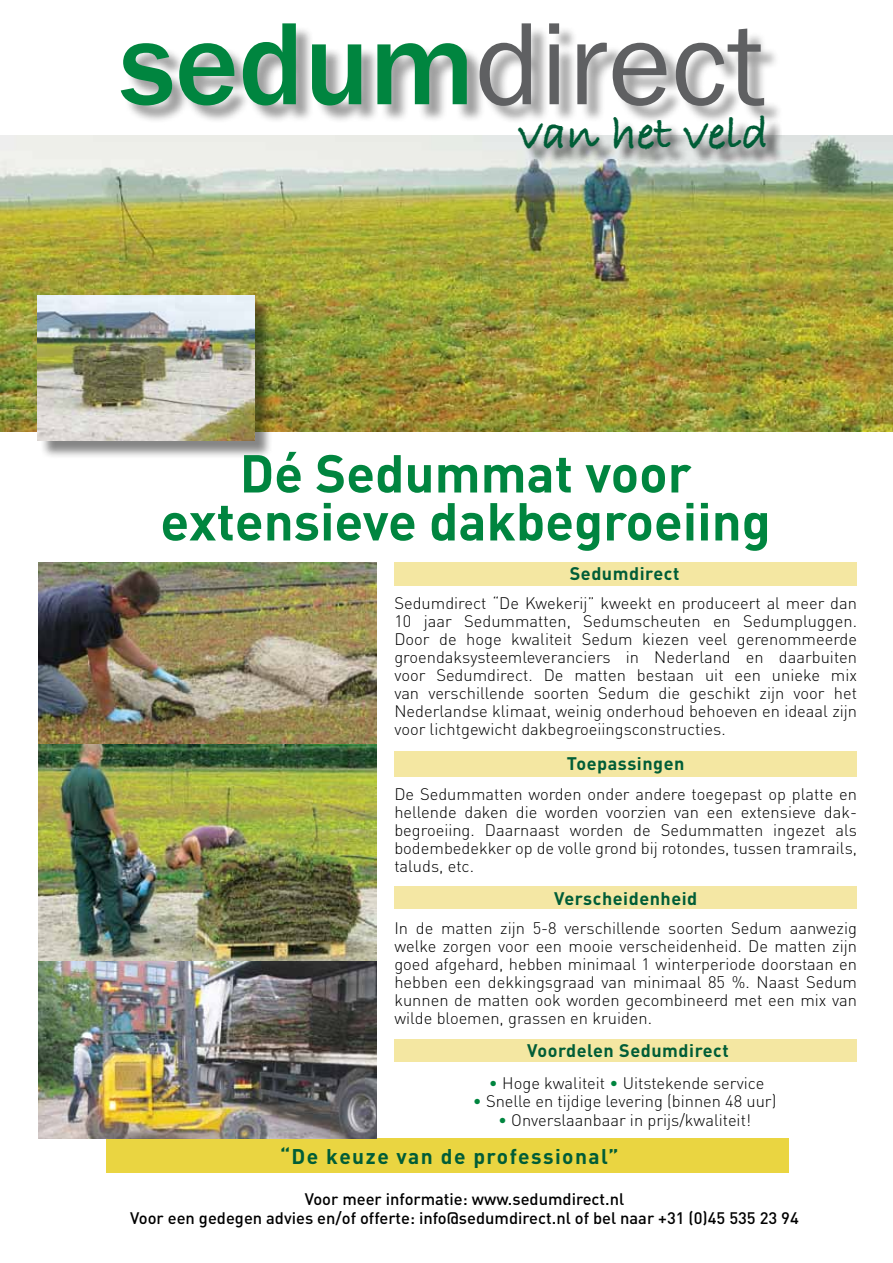
<style>
.page{position:relative;width:893px;height:1263px;background:#fff}
.page>*{position:absolute;margin:0;border:0;box-sizing:border-box;transform-origin:0 0}
.t1{font:700 52.5px/48px "DIN";color:#00853f;text-align:center}
.t2{font:48px "Bradley Hand ITCTT Bold";color:#005d37}
.t3{font:700 21px "DIN";letter-spacing:.07em;color:#005d37}
.t4{font:700 18px "DIN";letter-spacing:.03em;color:#005d37}
.t5{font:300 16.5px/18px "DIN";color:#000;text-align:justify}
.t6{font:500 16.5px/19.8px "DIN";color:#000;text-align:center}
.s1{color:#00853f}
</style>
<div class="page">
<img style="left:0;top:135px;width:893px;height:297px">
<div style="left:124px;top:26px;width:659px;height:98px;background:#000;opacity:.38"></div>
<svg style="left:121px;top:43px;width:51px;height:62px"></svg>
<svg style="left:179px;top:43px;width:55px;height:62px;background:#5da780"></svg>
<svg style="left:243px;top:23px;width:53px;height:82px"></svg>
<svg style="left:312px;top:44px;width:49px;height:61px"></svg>
<svg style="left:377px;top:43px;width:90px;height:61px;background:#60a983"></svg>
<svg style="left:480px;top:23px;width:51px;height:83px"></svg>
<svg style="left:549px;top:23px;width:10px;height:81px"></svg>
<svg style="left:577px;top:43px;width:30px;height:61px;background:#a5a5a6"></svg>
<svg style="left:613px;top:43px;width:53px;height:63px"></svg>
<svg style="left:676px;top:29px;width:88px;height:77px"></svg>
<div style="left:521px;top:119px;width:263px;height:48px;background:#000;opacity:.75"></div>
<div style="left:39px;top:298px;width:234px;height:161px;background:#000;opacity:.48"></div>
<img style="left:37px;top:296px;width:217px;height:145px">
<div style="left:106px;top:1138px;width:683px;height:35px;background:#ead541"></div>
<img style="left:38px;top:744px;width:338px;height:394px">
<img style="left:38px;top:563px;width:338px;height:181px">
<div style="left:394px;top:1039px;width:463px;height:23px;background:#f4e7a2"></div>
<div style="left:394px;top:887px;width:463px;height:22px;background:#f4e7a4"></div>
<div style="left:394px;top:752px;width:463px;height:25px;background:#f4e7a2"></div>
<div style="left:394px;top:562px;width:463px;height:24px;background:#f4e7a2"></div>
<h2 class="t2" style="left:518px;top:97px;width:252px">van het veld</h2>
<h1 class="t1" style="left:160px;top:447px;width:612px">Dé Sedummat voor extensieve dakbegroeiing</h1>
<p class="t4" style="left:570px;top:561px;width:111px">Sedumdirect</p>
<p class="t5" style="left:394px;top:594px;width:464px">Sedumdirect “De Kwekerij” kweekt en produceert al meer dan 10 jaar Sedummatten, Sedumscheuten en Sedumpluggen.<br>Door de hoge kwaliteit Sedum kiezen veel gerenommeerde groendaksysteemleveranciers in Nederland en daarbuiten voor Sedumdirect. De matten bestaan uit een unieke mix van verschillende soorten Sedum die geschikt zijn voor het Nederlandse klimaat, weinig onderhoud behoeven en ideaal zijn voor lichtgewicht dakbegroeiingsconstructies.</p>
<p class="t4" style="left:567px;top:751px;width:119px">Toepassingen</p>
<p class="t5" style="left:394px;top:785px;width:464px">De Sedummatten worden onder andere toegepast op platte en hellende daken die worden voorzien van een extensieve dak&shy;begroeiing. Daarnaast worden de Sedummatten ingezet als bodembedekker op de volle grond bij rotondes, tussen tramrails, taluds, etc.</p>
<p class="t4" style="left:554px;top:887px;width:145px">Verscheidenheid</p>
<p class="t5" style="left:394px;top:919px;width:464px">In de matten zijn 5-8 verschillende soorten Sedum aanwezig welke zorgen voor een mooie verscheidenheid. De matten zijn goed afgehard, hebben minimaal 1 winterperiode doorstaan en hebben een dekkingsgraad van minimaal 85 %. Naast Sedum kunnen de matten ook worden gecombineerd met een mix van wilde bloemen, grassen en kruiden.</p>
<p class="t4" style="left:527px;top:1038px;width:203px">Voordelen Sedumdirect</p>
<p class="t5" style="left:489px;top:1074px;width:277px"><span class="s1">•</span> Hoge kwaliteit <span class="s1">•</span> Uitstekende service</p>
<p class="t5" style="left:473px;top:1092px;width:305px"><span class="s1">•</span> Snelle en tijdige levering (binnen 48 uur)</p>
<p class="t5" style="left:498px;top:1111px;width:254px"><span class="s1">•</span> Onverslaanbaar in prijs/kwaliteit!</p>
<p class="t3" style="left:280px;top:1142px;width:340px">“De keuze van de professional”</p>
<p class="t6" style="left:130px;top:1188px;width:670px">Voor meer informatie: www.sedumdirect.nl<br>Voor een gedegen advies en/of offerte: info@sedumdirect.nl of bel naar +31 (0)45 535 23 94</p>
</div>
